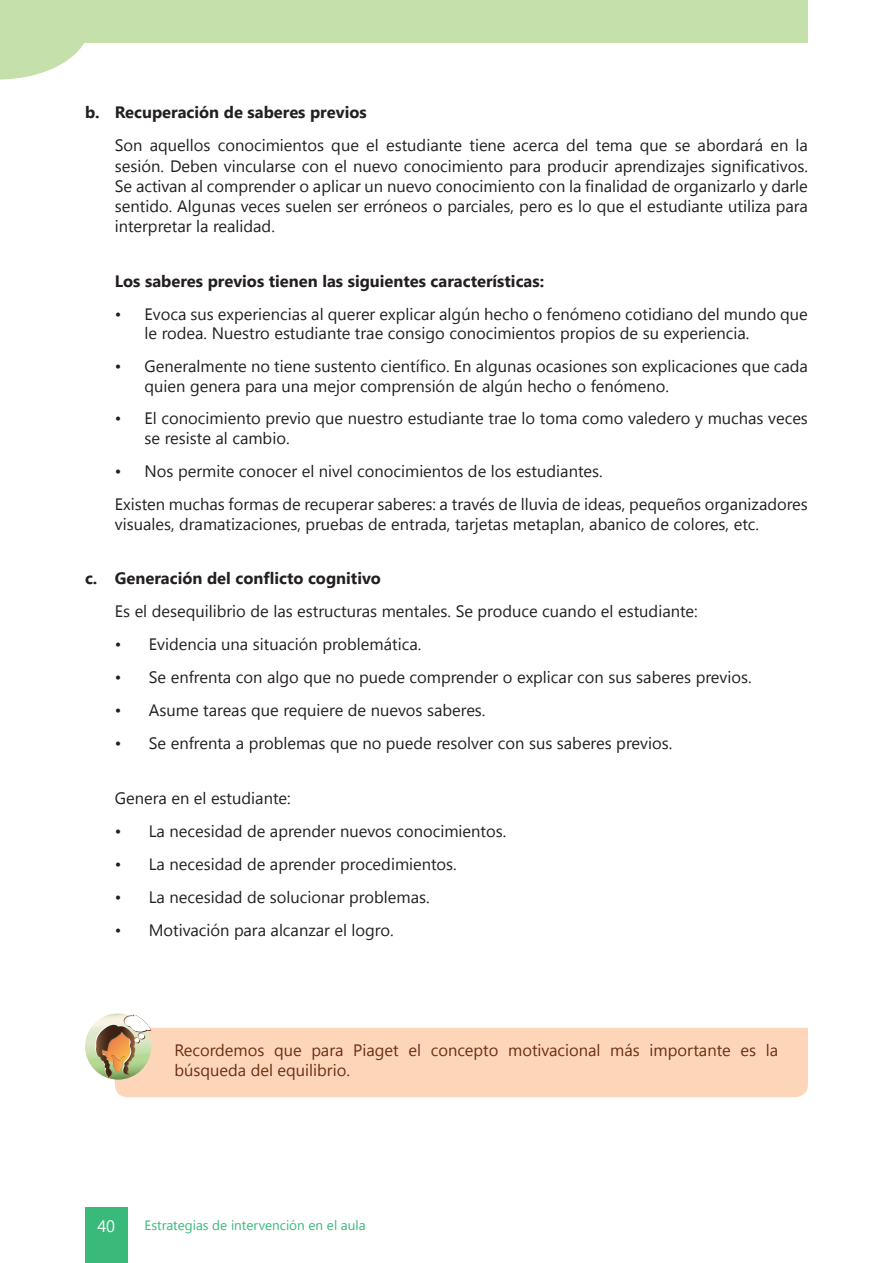
<style>
.page{position:relative;width:893px;height:1263px;background:#fff}
.page>*{position:absolute;margin:0;border:0;box-sizing:border-box;transform-origin:0 0}
.t1{font:16.5px/20.2px "Segoe UI";color:#231f20}
.t2{font:700 16.5px "Segoe UI";color:#231f20}
.t3{font:16.5px/20.2px "Segoe UI";color:#6b3011}
.t4{font:16.5px "Segoe UI";color:#fff}
.t5{font:13.5px "Segoe UI";color:#39b97a}
</style>
<div class="page">
<div style="left:85px;top:1208px;width:43px;height:55px;background:#39b97a"></div>
<div style="left:0;top:0;width:808px;height:43px;background:#c5e0aa"></div>
<svg style="left:0;top:43px;width:84px;height:37px"></svg>
<div style="left:115px;top:1028px;width:693px;height:69px;background:#fdd6ba"></div>
<svg style="left:85px;top:1013px;width:70px;height:66px"></svg>
<p class="t2" style="left:85px;top:101px;width:283px">b. Recuperación de saberes previos</p>
<p class="t1" style="left:115px;top:135px;width:695px;text-align:justify">Son aquellos conocimientos que el estudiante tiene acerca del tema que se abordará en la sesión. Deben vincularse con el nuevo conocimiento para producir aprendizajes significativos.<br>Se activan al comprender o aplicar un nuevo conocimiento con la finalidad de organizarlo y darle sentido. Algunas veces suelen ser erróneos o parciales, pero es lo que el estudiante utiliza para interpretar la realidad.</p>
<p class="t2" style="left:115px;top:269px;width:431px">Los saberes previos tienen las siguientes características:</p>
<p class="t1" style="left:145px;top:303px;width:665px;line-height:19.8px;text-indent:-30px">• Evoca sus experiencias al querer explicar algún hecho o fenómeno cotidiano del mundo que le rodea. Nuestro estudiante trae consigo conocimientos propios de su experiencia.</p>
<p class="t1" style="left:145px;top:355px;width:665px;line-height:19.8px;text-indent:-30px">• Generalmente no tiene sustento científico. En algunas ocasiones son explicaciones que cada quien genera para una mejor comprensión de algún hecho o fenómeno.</p>
<p class="t1" style="left:145px;top:408px;width:665px;line-height:19.8px;text-indent:-30px">• El conocimiento previo que nuestro estudiante trae lo toma como valedero y muchas veces se resiste al cambio.</p>
<p class="t1" style="left:115px;top:453px;width:695px;line-height:33px">• Nos permite conocer el nivel conocimientos de los estudiantes.<br>Existen muchas formas de recuperar saberes: a través de lluvia de ideas, pequeños organizadores</p>
<p class="t1" style="left:115px;top:513px;width:646px">visuales, dramatizaciones, pruebas de entrada, tarjetas metaplan, abanico de colores, etc.</p>
<p class="t2" style="left:85px;top:566px;width:297px">c. Generación del conflicto cognitivo</p>
<p class="t1" style="left:115px;top:600px;width:584px">Es el desequilibrio de las estructuras mentales. Se produce cuando el estudiante:</p>
<p class="t1" style="left:115px;top:633px;width:308px">• Evidencia una situación problemática.</p>
<p class="t1" style="left:115px;top:666px;width:638px">• Se enfrenta con algo que no puede comprender o explicar con sus saberes previos.</p>
<p class="t1" style="left:115px;top:699px;width:372px">• Asume tareas que requiere de nuevos saberes.</p>
<p class="t1" style="left:115px;top:732px;width:559px">• Se enfrenta a problemas que no puede resolver con sus saberes previos.</p>
<p class="t1" style="left:115px;top:787px;width:177px">Genera en el estudiante:</p>
<p class="t1" style="left:115px;top:820px;width:393px">• La necesidad de aprender nuevos conocimientos.</p>
<p class="t1" style="left:115px;top:853px;width:344px">• La necesidad de aprender procedimientos.</p>
<p class="t1" style="left:115px;top:886px;width:316px">• La necesidad de solucionar problemas.</p>
<p class="t1" style="left:115px;top:919px;width:280px">• Motivación para alcanzar el logro.</p>
<p class="t3" style="left:174px;top:1039px;width:605px">Recordemos que para Piaget el concepto motivacional más importante es la búsqueda del equilibrio.</p>
<p class="t4" style="left:97px;top:1215px;width:19px">40</p>
<p class="t5" style="left:145px;top:1216px;width:223px">Estrategias de intervención en el aula</p>
</div>
